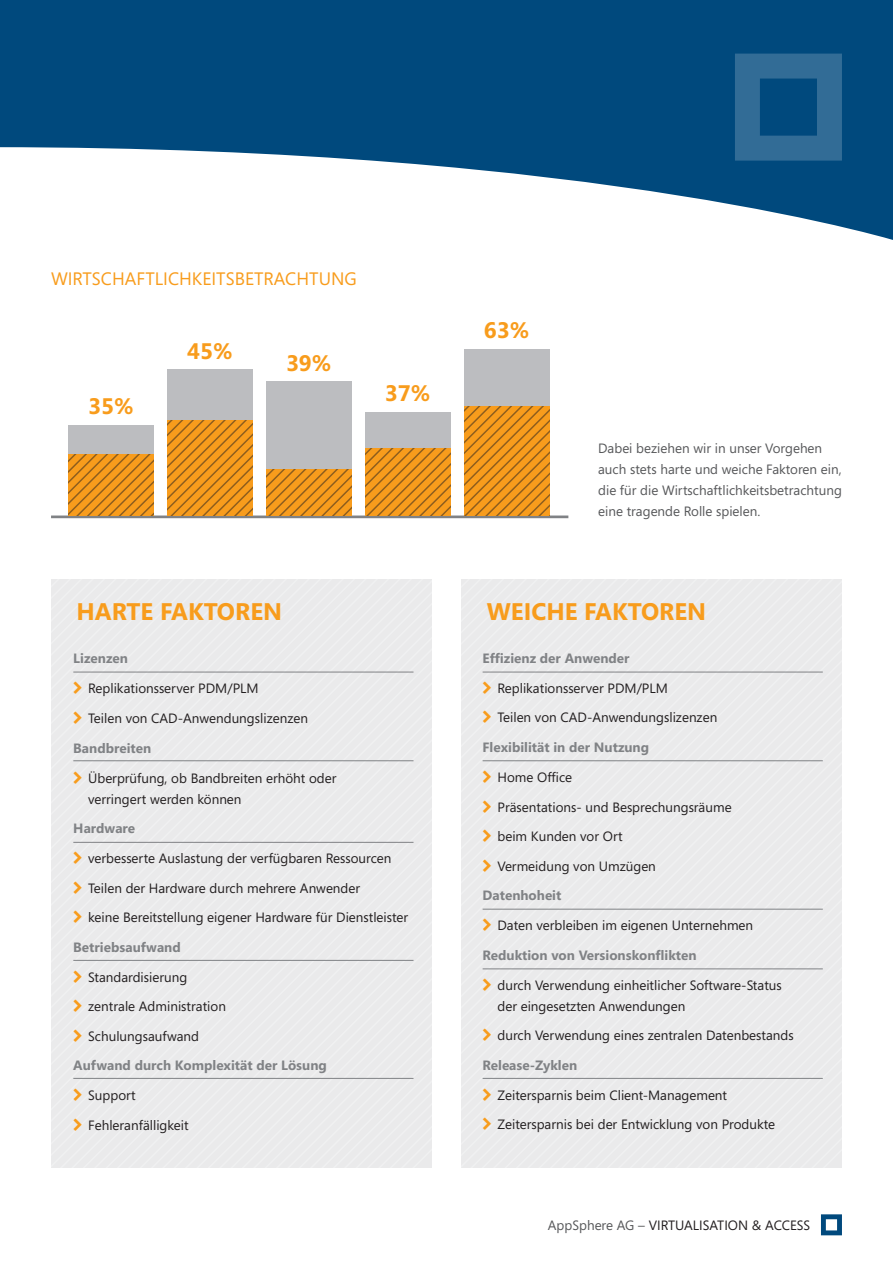
<style>
.page{position:relative;width:893px;height:1263px;background:#fff}
.page>*{position:absolute;margin:0;border:0;box-sizing:border-box;transform-origin:0 0}
.Überschrift_Box{font:700 24px "Segoe";color:#f89c1c}
.t1{font:700 22.5px "Segoe";color:#f89c1c}
.Überschrift_Orange{font:18px "Segoe";color:#f89c1c}
.t2{font:13.5px/21px "Segoe";color:#231f20}
.t3{font:700 13.5px "Segoe";color:#808285}
.Fließtext{font:13.5px/21px "Segoe";color:#57585a}
.s1{color:#57585a}
</style>
<div class="page">
<svg style="left:0;top:0;width:893px;height:240px;fill:#00497d"></svg>
<svg style="left:735px;top:54px;width:107px;height:107px;background:#23618e"></svg>
<svg style="left:821px;top:1214px;width:21px;height:21px"></svg>
<div style="left:51px;top:579px;width:381px;height:588px;background:#eaeaeb"></div>
<div style="left:461px;top:579px;width:381px;height:588px;background:#eaeaeb"></div>
<hr style="left:73px;top:672px;width:340px;height:1px;background:#808285">
<hr style="left:483px;top:672px;width:340px;height:1px;background:#808285">
<hr style="left:483px;top:760px;width:340px;height:1px;background:#808285">
<hr style="left:483px;top:909px;width:340px;height:1px;background:#808285">
<hr style="left:483px;top:968px;width:340px;height:1px;background:#808285">
<hr style="left:483px;top:1078px;width:340px;height:1px;background:#808285">
<hr style="left:73px;top:760px;width:340px;height:1px;background:#808285">
<hr style="left:73px;top:842px;width:340px;height:1px;background:#808285">
<hr style="left:73px;top:960px;width:340px;height:1px;background:#808285">
<hr style="left:73px;top:1078px;width:340px;height:1px;background:#808285">
<hr style="left:51px;top:515px;width:517px;height:3px;background:#808285">
<svg style="left:68px;top:454px;width:85px;height:61px;background:#e28f1c"></svg>
<div style="left:68px;top:425px;width:85px;height:29px;background:#bcbdc0"></div>
<svg style="left:167px;top:420px;width:85px;height:95px;background:#e28f1c"></svg>
<div style="left:167px;top:370px;width:85px;height:50px;background:#bcbdc0"></div>
<svg style="left:266px;top:469px;width:85px;height:46px;background:#e28f1c"></svg>
<div style="left:266px;top:382px;width:85px;height:87px;background:#bcbdc0"></div>
<svg style="left:365px;top:448px;width:85px;height:67px;background:#e28f1c"></svg>
<div style="left:365px;top:412px;width:85px;height:36px;background:#bcbdc0"></div>
<svg style="left:464px;top:406px;width:85px;height:109px;background:#e28f1c"></svg>
<div style="left:464px;top:349px;width:85px;height:57px;background:#bcbdc0"></div>
<svg style="left:74px;top:682px;width:8px;height:12px"></svg>
<svg style="left:74px;top:711px;width:8px;height:12px"></svg>
<svg style="left:74px;top:771px;width:8px;height:12px"></svg>
<svg style="left:74px;top:852px;width:8px;height:12px"></svg>
<svg style="left:74px;top:881px;width:8px;height:12px"></svg>
<svg style="left:74px;top:911px;width:8px;height:12px"></svg>
<svg style="left:74px;top:970px;width:8px;height:12px"></svg>
<svg style="left:74px;top:1000px;width:8px;height:12px"></svg>
<svg style="left:74px;top:1029px;width:8px;height:12px"></svg>
<svg style="left:74px;top:1089px;width:8px;height:12px"></svg>
<svg style="left:74px;top:1118px;width:8px;height:12px"></svg>
<svg style="left:483px;top:681px;width:8px;height:13px"></svg>
<svg style="left:483px;top:711px;width:8px;height:12px"></svg>
<svg style="left:483px;top:770px;width:8px;height:13px"></svg>
<svg style="left:483px;top:800px;width:8px;height:12px"></svg>
<svg style="left:483px;top:829px;width:8px;height:13px"></svg>
<svg style="left:483px;top:859px;width:8px;height:12px"></svg>
<svg style="left:483px;top:918px;width:8px;height:13px"></svg>
<svg style="left:483px;top:978px;width:8px;height:12px"></svg>
<svg style="left:483px;top:1028px;width:8px;height:13px"></svg>
<svg style="left:483px;top:1088px;width:8px;height:12px"></svg>
<svg style="left:483px;top:1117px;width:8px;height:13px"></svg>
<p class="Überschrift_Orange" style="left:51px;top:266px;width:307px">WIRTSCHAFTLICHKEITSBETRACHTUNG</p>
<p class="t1" style="left:88px;top:390px;width:47px">35%</p>
<p class="t1" style="left:187px;top:335px;width:47px">45%</p>
<p class="t1" style="left:286px;top:347px;width:47px">39%</p>
<p class="t1" style="left:385px;top:377px;width:47px">37%</p>
<p class="t1" style="left:484px;top:314px;width:47px">63%</p>
<p class="Fließtext" style="left:598px;top:437px;width:245px">Dabei beziehen wir in unser Vorgehen auch stets harte und weiche Faktoren ein, die für die Wirtschaftlichkeitsbetrachtung eine tragende Rolle spielen.</p>
<p class="Überschrift_Box" style="left:77px;top:595px;width:207px">HARTE FAKTOREN</p>
<p class="Überschrift_Box" style="left:487px;top:595px;width:221px">WEICHE FAKTOREN</p>
<p class="t3" style="left:73px;top:649px;width:56px">Lizenzen</p>
<p class="t2" style="left:88px;top:677px;width:172px">Replikationsserver PDM/PLM</p>
<p class="t2" style="left:88px;top:707px;width:221px">Teilen von CAD-Anwendungslizenzen</p>
<p class="t3" style="left:73px;top:738px;width:79px">Bandbreiten</p>
<p class="t2" style="left:88px;top:767px;width:250px">Überprüfung, ob Bandbreiten erhöht oder verringert werden können</p>
<p class="t3" style="left:73px;top:819px;width:63px">Hardware</p>
<p class="t2" style="left:88px;top:848px;width:305px">verbesserte Auslastung der verfügbaren Ressourcen</p>
<p class="t2" style="left:88px;top:877px;width:273px">Teilen der Hardware durch mehrere Anwender</p>
<p class="t2" style="left:88px;top:907px;width:322px">keine Bereitstellung eigener Hardware für Dienstleister</p>
<p class="t3" style="left:73px;top:937px;width:109px">Betriebsaufwand</p>
<p class="t2" style="left:88px;top:966px;width:101px">Standardisierung</p>
<p class="t2" style="left:88px;top:996px;width:139px">zentrale Administration</p>
<p class="t2" style="left:88px;top:1025px;width:112px">Schulungsaufwand</p>
<p class="t3" style="left:73px;top:1056px;width:255px">Aufwand durch Komplexität der Lösung</p>
<p class="t2" style="left:88px;top:1085px;width:49px">Support</p>
<p class="t2" style="left:88px;top:1114px;width:102px">Fehleranfälligkeit</p>
<p class="t3" style="left:483px;top:649px;width:148px">Effizienz der Anwender</p>
<p class="t2" style="left:497px;top:677px;width:172px">Replikationsserver PDM/PLM</p>
<p class="t2" style="left:497px;top:707px;width:221px">Teilen von CAD-Anwendungslizenzen</p>
<p class="t3" style="left:483px;top:738px;width:168px">Flexibilität in der Nutzung</p>
<p class="t2" style="left:497px;top:766px;width:76px">Home Office</p>
<p class="t2" style="left:497px;top:796px;width:236px">Präsentations- und Besprechungsräume</p>
<p class="t2" style="left:497px;top:825px;width:127px">beim Kunden vor Ort</p>
<p class="t2" style="left:497px;top:855px;width:160px">Vermeidung von Umzügen</p>
<p class="t3" style="left:483px;top:886px;width:80px">Datenhoheit</p>
<p class="t2" style="left:497px;top:914px;width:257px">Daten verbleiben im eigenen Unternehmen</p>
<p class="t3" style="left:483px;top:945px;width:215px">Reduktion von Versionskonflikten</p>
<p class="t2" style="left:497px;top:974px;width:286px">durch Verwendung einheitlicher Software-Status der eingesetzten Anwendungen</p>
<p class="t2" style="left:497px;top:1024px;width:298px">durch Verwendung eines zentralen Datenbestands</p>
<p class="t3" style="left:483px;top:1055px;width:96px">Release-Zyklen</p>
<p class="t2" style="left:497px;top:1084px;width:231px">Zeitersparnis beim Client-Management</p>
<p class="t2" style="left:497px;top:1113px;width:279px">Zeitersparnis bei der Entwicklung von Produkte</p>
<p class="t2" style="left:548px;top:1214px;width:264px"><span class="s1">AppSphere AG –</span> VIRTUALISATION &amp; ACCESS</p>
</div>
